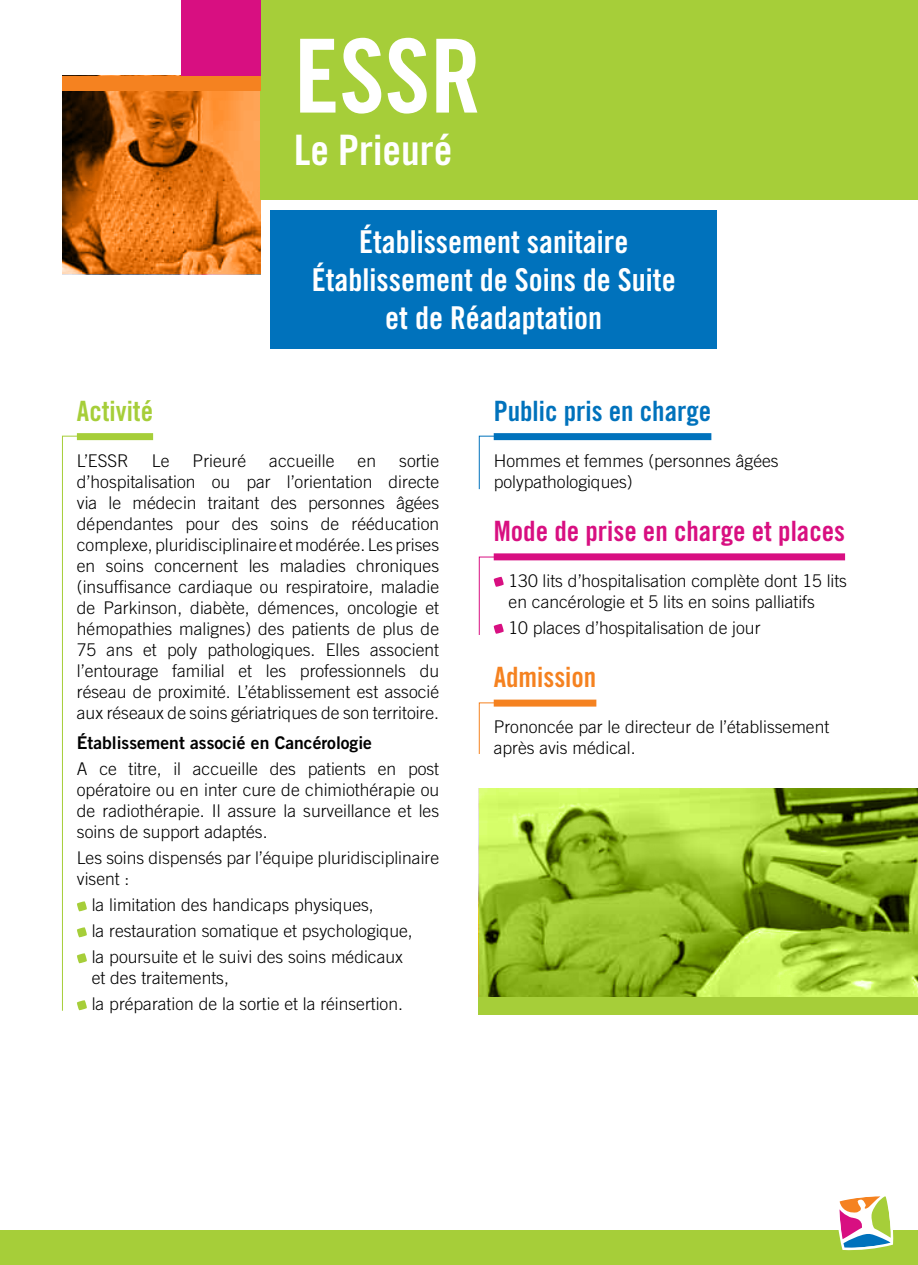
<style>
.page{position:relative;width:918px;height:1265px;background:#fff}
.page>*{position:absolute;margin:0;border:0;box-sizing:border-box;transform-origin:0 0}
.t1{font:102.2px "Trade Gothic Bold Cond Twenty";color:#fff}
.t2{font:42px "Trade Gothic Bold Cond Twenty";color:#fff}
.t3{font:31.5px/37.8px "Trade Gothic Bold Cond Twenty";color:#fff;text-align:center}
.t4{font:28px "Trade Gothic Bold Cond Twenty";color:#d80f81}
.t5{font:28px "Trade Gothic Bold Cond Twenty";color:#0072bc}
.t6{font:28px "Trade Gothic Bold Cond Twenty";color:#f58220}
.t7{font:28px "Trade Gothic Bold Cond Twenty";color:#a6ce39}
.t8{font:300 17.5px/21px "Trade Gothic";color:#000}
.t9{font:17.5px "Trade Gothic Bold Two";color:#000}
</style>
<div class="page">
<svg style="left:479px;top:789px;width:439px;height:208px;background:#96bb31"></svg>
<svg style="left:62px;top:91px;width:198px;height:183px;background:#c66a1b"></svg>
<div style="left:77px;top:433px;width:76px;height:7px;background:#a6ce39"></div>
<svg style="left:62px;top:435px;width:90px;height:576px"></svg>
<div style="left:479px;top:997px;width:439px;height:17px;background:#a6ce39"></div>
<div style="left:260px;top:0;width:658px;height:200px;background:#a6ce39"></div>
<div style="left:494px;top:433px;width:217px;height:7px;background:#0072bc"></div>
<div style="left:494px;top:553px;width:351px;height:7px;background:#d80f81"></div>
<div style="left:494px;top:700px;width:102px;height:7px;background:#f58220"></div>
<svg style="left:478px;top:702px;width:116px;height:52px"></svg>
<svg style="left:478px;top:556px;width:180px;height:79px"></svg>
<svg style="left:478px;top:435px;width:180px;height:55px"></svg>
<div style="left:181px;top:0;width:79px;height:76px;background:#d80f81"></div>
<div style="left:270px;top:210px;width:447px;height:138px;background:#0072bc"></div>
<div style="left:62px;top:76px;width:198px;height:15px;background:#f58220"></div>
<div style="left:0;top:1230px;width:918px;height:35px;background:#a6ce39"></div>
<svg style="left:838px;top:1196px;width:55px;height:55px"></svg>
<h1 class="t1" style="left:294px;top:14px;width:189px">ESSR</h1>
<h2 class="t2" style="left:294px;top:125px;width:160px">Le Prieuré</h2>
<h3 class="t3" style="left:312px;top:223px;width:365px">Établissement sanitaire<br>Établissement de Soins de Suite et de Réadaptation</h3>
<h3 class="t7" style="left:77px;top:394px;width:78px">Activité</h3>
<p class="t8" style="left:77px;top:450px;width:53px">L’ESSR</p>
<p class="t8" style="left:152px;top:450px;width:19px">Le</p>
<p class="t8" style="left:193px;top:450px;width:55px">Prieuré</p>
<p class="t8" style="left:269px;top:450px;width:67px">accueille</p>
<p class="t8" style="left:358px;top:450px;width:20px">en</p>
<p class="t8" style="left:77px;top:450px;width:364px;text-align:justify;text-indent:322px">sortie d’hospitalisation ou par l’orientation directe via le médecin traitant des personnes âgées dépendantes pour des soins de rééducation complexe, pluridisciplinaire et modérée. Les prises en soins concernent les maladies chroniques (insuffisance cardiaque ou respiratoire, maladie de Parkinson, diabète, démences, oncologie et hémopathies malignes) des patients de plus de 75 ans et poly pathologiques. Elles associent l’entourage familial et les professionnels du réseau de proximité. L’établissement est associé aux réseaux de soins gériatriques de son territoire.</p>
<p class="t9" style="left:77px;top:732px;width:297px">Établissement associé en Cancérologie</p>
<p class="t8" style="left:77px;top:758px;width:364px;text-align:justify">A ce titre, il accueille des patients en post opératoire ou en inter cure de chimiothérapie ou de radiothérapie. Il assure la surveillance et les soins de support adaptés.</p>
<p class="t8" style="left:77px;top:847px;width:364px">Les soins dispensés par l’équipe pluridisciplinaire visent :</p>
<p class="t8" style="left:92px;top:892px;width:322px;line-height:25.9px">la limitation des handicaps physiques,<br>la restauration somatique et psychologique, la poursuite et le suivi des soins médicaux</p>
<p class="t8" style="left:92px;top:965px;width:313px;line-height:25.9px">et des traitements,<br>la préparation de la sortie et la réinsertion.</p>
<h3 class="t5" style="left:494px;top:394px;width:219px">Public pris en charge</h3>
<p class="t8" style="left:494px;top:450px;width:286px">Hommes et femmes (personnes âgées polypathologiques)</p>
<h3 class="t4" style="left:494px;top:514px;width:353px">Mode de prise en charge et places</h3>
<p class="t8" style="left:508px;top:570px;width:340px">130 lits d’hospitalisation complète dont 15 lits en cancérologie et 5 lits en soins palliatifs</p>
<p class="t8" style="left:508px;top:617px;width:253px">10 places d’hospitalisation de jour</p>
<h3 class="t6" style="left:494px;top:660px;width:104px">Admission</h3>
<p class="t8" style="left:494px;top:716px;width:337px">Prononcée par le directeur de l’établissement après avis médical.</p>
</div>
